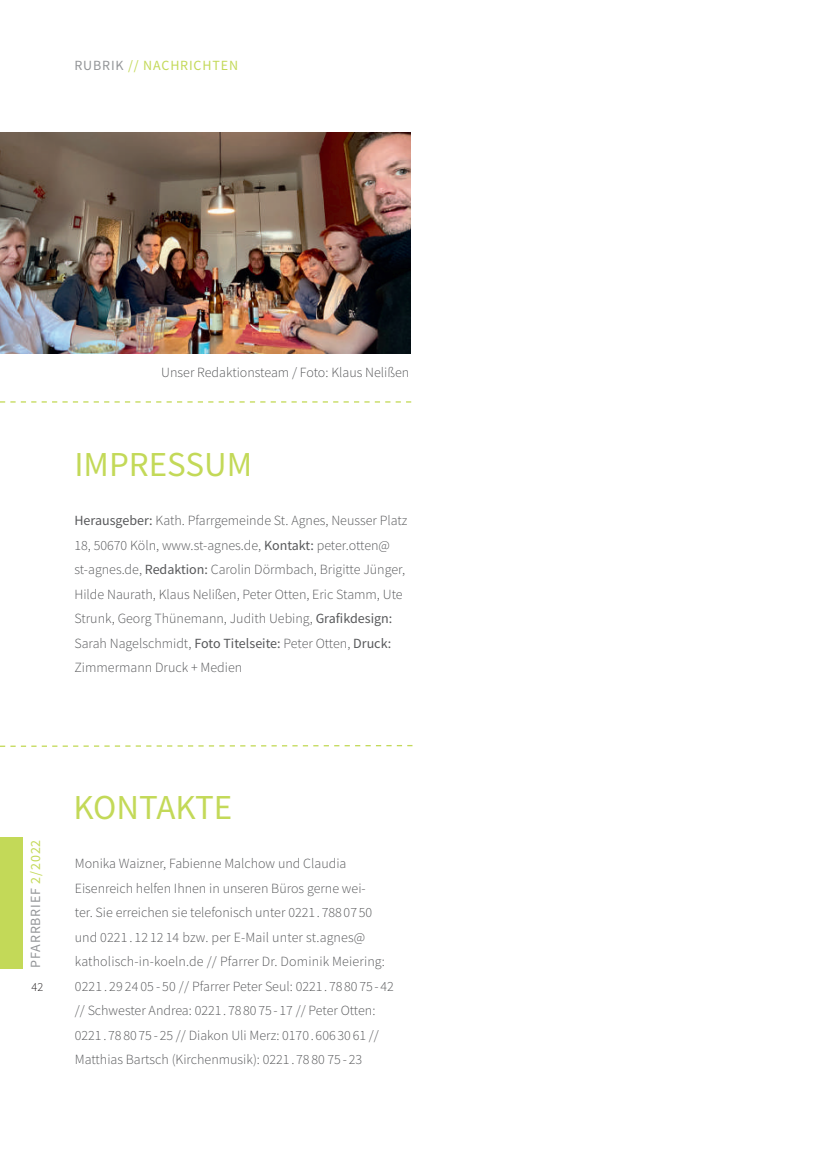
<style>
.page{position:relative;width:819px;height:1166px;background:#fff}
.page>*{position:absolute;margin:0;border:0;box-sizing:border-box;transform-origin:0 0}
.t1{font:35px "Source Sans Pro";color:#c3d958}
.t2{font:300 14px/24.5px "Source Sans Pro";color:#57585a}
.t3{font:14px "Source Sans Pro";letter-spacing:.06em;color:#c3d958}
.t4{font:14px "Source Sans Pro";letter-spacing:.06em;color:#939598}
.t5{font:300 12.25px "Source Sans Pro";color:#231f20}
.s1{color:#939598}
.s2{font-weight:400}
.s3{color:#c3d958}
</style>
<div class="page">
<div style="left:0;top:837px;width:22px;height:131px;background:#c3d958"></div>
<img style="left:0;top:132px;width:411px;height:222px">
<svg style="left:0;top:401px;width:411px;height:2px"></svg>
<svg style="left:0;top:745px;width:413px;height:2px"></svg>
<p class="t3" style="left:74px;top:56px;width:165px"><span class="s1">RUBRIK</span> // NACHRICHTEN</p>
<p class="t2" style="left:161px;top:360px;width:249px">Unser Redaktionsteam / Foto: Klaus Nelißen</p>
<h1 class="t1" style="left:74px;top:442px;width:179px">IMPRESSUM</h1>
<p class="t2" style="left:74px;top:508px;width:334px"><span class="s2">Herausgeber:</span> Kath. Pfarrgemeinde St. Agnes, Neusser Platz 18, 50670 Köln, www.st-agnes.de, <span class="s2">Kontakt:</span> peter.otten@ st-agnes.de, <span class="s2">Redaktion:</span> Carolin Dörmbach, Brigitte Jünger, Hilde Naurath, Klaus Nelißen, Peter Otten, Eric Stamm, Ute Strunk, Georg Thünemann, Judith Uebing, <span class="s2">Grafikdesign:<br></span>Sarah Nagelschmidt, <span class="s2">Foto Titelseite:</span> Peter Otten, <span class="s2">Druck:<br></span>Zimmermann Druck + Medien</p>
<p class="t4" style="left:26px;top:967px;width:129px;rotate:-90deg">PFARRBRIEF <span class="s3">2/2022</span></p>
<p class="t5" style="left:32px;top:979px;width:13px">42</p>
<h1 class="t1" style="left:74px;top:785px;width:160px">KONTAKTE</h1>
<p class="t2" style="left:75px;top:851px;width:320px">Monika Waizner, Fabienne Malchow und Claudia Eisenreich helfen Ihnen in unseren Büros gerne wei-<br>ter. Sie erreichen sie telefonisch unter 0221 . 788 07 50 und 0221 . 12 12 14 bzw. per E-Mail unter st.agnes@ katholisch-in-koeln.de // Pfarrer Dr. Dominik Meiering:<br>0221 . 29 24 05 - 50 // Pfarrer Peter Seul: 0221 . 78 80 75 - 42 // Schwester Andrea: 0221 . 78 80 75 - 17 // Peter Otten:<br>0221 . 78 80 75 - 25 // Diakon Uli Merz: 0170 . 606 30 61 // Matthias Bartsch (Kirchenmusik): 0221 . 78 80 75 - 23</p>
</div>
